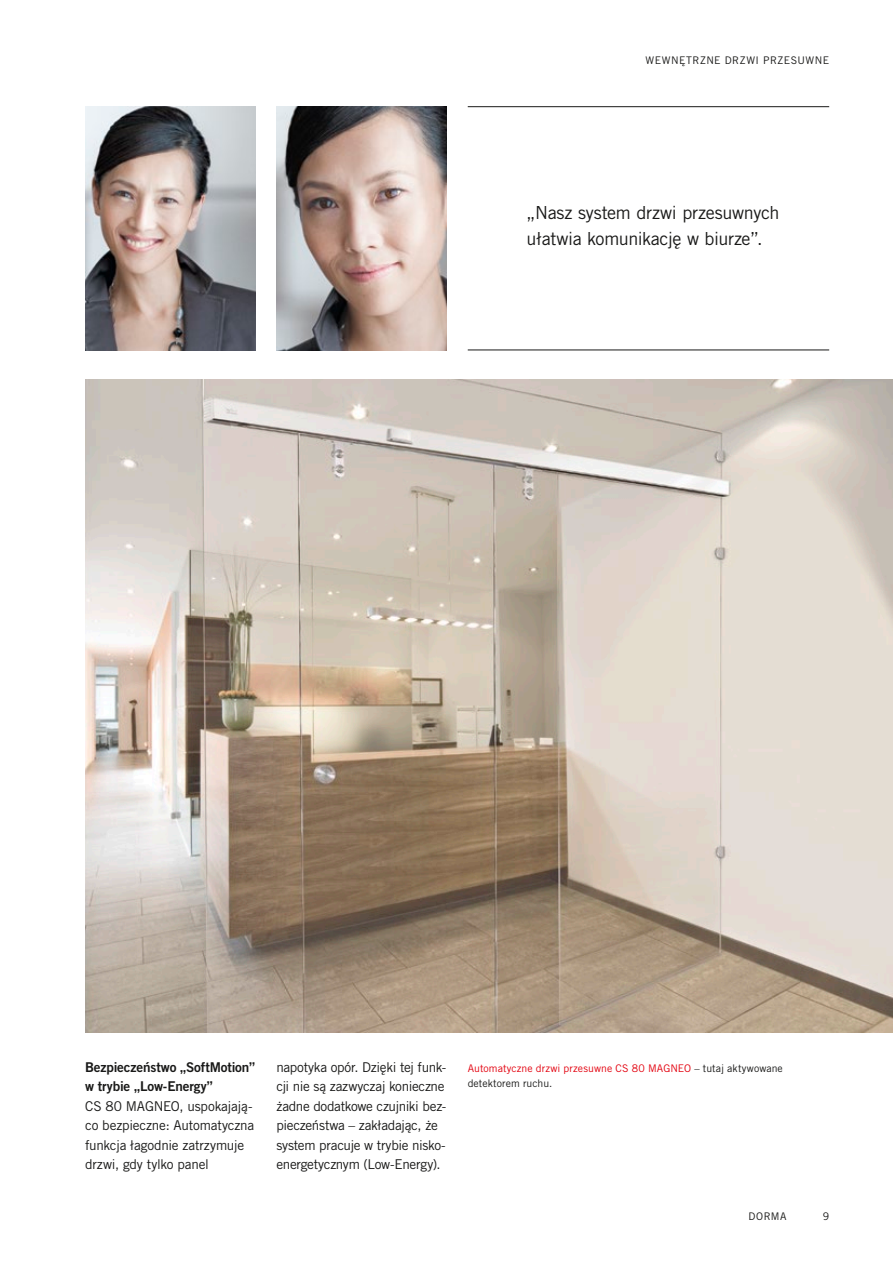
<style>
.page{position:relative;width:893px;height:1263px;background:#fff}
.page>*{position:absolute;margin:0;border:0;box-sizing:border-box;transform-origin:0 0}
.t1{font:18px/25.2px "Trade Gothic LT Pro";letter-spacing:-.015em;color:#191918}
.t2{font:13.5px/19.5px "Trade Gothic LT Pro";letter-spacing:-.02em;color:#191918}
.t3{font:13.5px/19.5px "Trade Gothic LT Pro Bd 2";letter-spacing:-.01em;color:#191918}
.t4{font:10.5px/15px "Trade Gothic LT Pro";letter-spacing:.005em;color:#e3000e}
.t5{font:10.5px "Trade Gothic LT Pro";letter-spacing:.05em;color:#191918}
.s1{color:#191918}
</style>
<div class="page">
<img style="left:85px;top:379px;width:808px;height:654px">
<img style="left:85px;top:106px;width:170px;height:244px">
<img style="left:276px;top:106px;width:170px;height:244px">
<hr style="left:468px;top:106px;width:361px;height:1px;background:#191918">
<hr style="left:468px;top:350px;width:361px;height:1px;background:#191918">
<p class="t5" style="left:645px;top:54px;width:185px">WEWNĘTRZNE DRZWI PRZESUWNE</p>
<h1 class="t1" style="left:527px;top:200px;width:254px">„Nasz system drzwi przesuwnych ułatwia komunikację w biurze”.</h1>
<p class="t3" style="left:85px;top:1057px;width:172px">Bezpieczeństwo „SoftMotion” w trybie „Low-Energy”</p>
<p class="t2" style="left:85px;top:1096px;width:171px">CS 80 MAGNEO, uspokajają&shy;co bezpieczne: Automatyczna funkcja łagodnie zatrzymuje drzwi, gdy tylko panel</p>
<p class="t2" style="left:276px;top:1057px;width:172px">napotyka opór. Dzięki tej funk&shy;cji nie są zazwyczaj konieczne żadne dodatkowe czujniki bez&shy;pieczeństwa – zakładając, że system pracuje w trybie nisko&shy;energetycznym (Low-Energy).</p>
<p class="t4" style="left:468px;top:1061px;width:317px">Automatyczne drzwi przesuwne CS 80 MAGNEO <span class="s1">– tutaj aktywowane detektorem ruchu.</span></p>
<p class="t5" style="left:748px;top:1209px;width:40px">DORMA</p>
<p class="t5" style="left:823px;top:1209px;width:8px">9</p>
</div>
